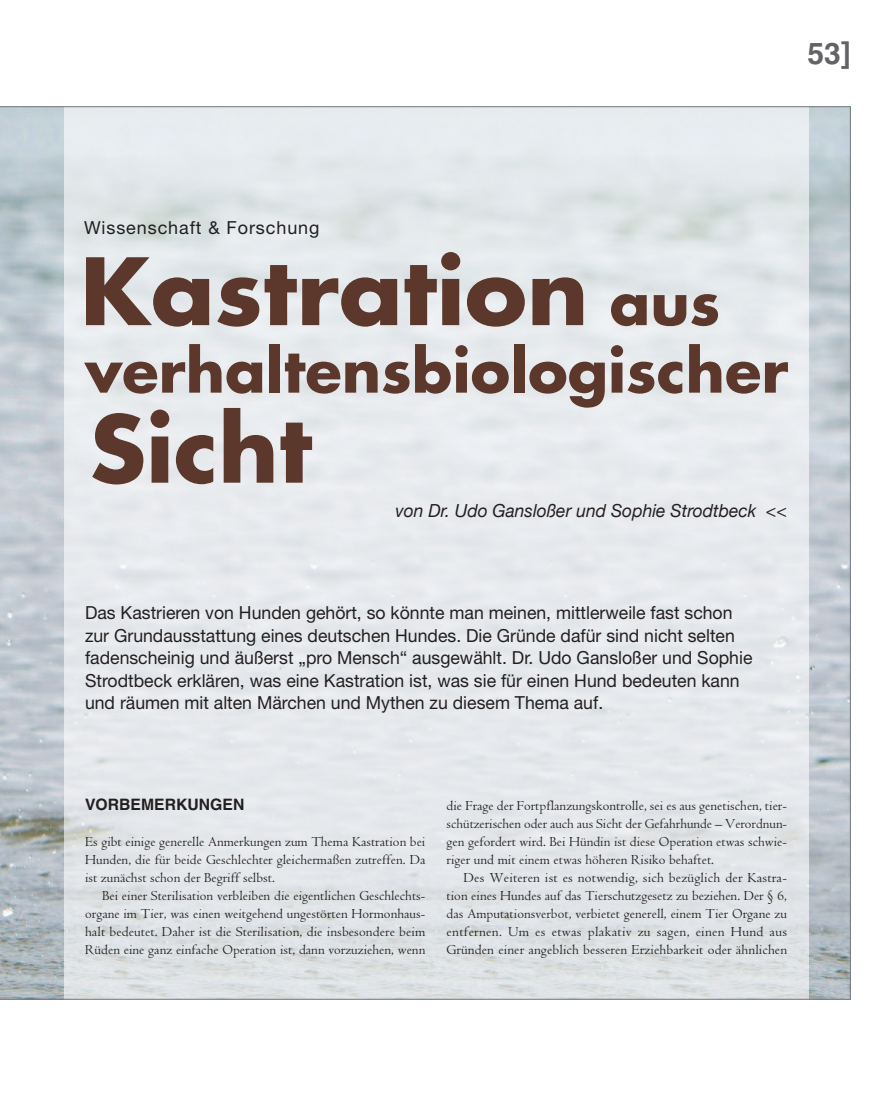
<style>
.page{position:relative;width:872px;height:1106px;background:#fff}
.page>*{position:absolute;margin:0;border:0;box-sizing:border-box;transform-origin:0 0}
.t1{font:700 90px "Futura";color:#5c372c;scale:1.04 1}
.t2{font:700 90px "Futura";color:#5c372c}
.t3{font:700 58.5px "Futura";color:#5c372c}
.t4{font:700 30px "Helvetica";color:#636366}
.Prefix{font:18px/22.5px "Helvetica Neue";color:#231f20}
.Prefix-2{font:italic 18px "Helvetica Neue";color:#231f20}
.Overhead{font:18px "Helvetica Neue";letter-spacing:.05em;color:#231f20}
.Fließtext_Gr{font:700 15.75px "Helvetica";color:#231f20}
.Fließtext_Gr-2{font:14.25px/18px "Centaur";letter-spacing:.005em;color:#231f20;text-align:justify}
.s1{font-size:58.5px}
</style>
<div class="page">
<img style="left:2px;top:108px;width:846px;height:889px">
<div style="left:64px;top:106px;width:744px;height:893px;background:linear-gradient(to bottom,#e7ebee,#e2e5e8)"></div>
<h3 class="t4" style="left:807px;top:35px;width:45px">53]</h3>
<p class="Overhead" style="left:84px;top:217px;width:237px">Wissenschaft &amp; Forschung</p>
<h1 class="t1" style="left:80px;top:229px;width:617px">Kastration <span class="s1">aus</span></h1>
<h1 class="t3" style="left:85px;top:330px;width:705px">verhaltensbiologischer</h1>
<h1 class="t2" style="left:89px;top:386px;width:224px">Sicht</h1>
<p class="Prefix-2" style="left:395px;top:499px;width:393px">von Dr. Udo Gansloßer und Sophie Strodtbeck &lt;&lt;</p>
<p class="Prefix" style="left:85px;top:601px;width:669px">Das Kastrieren von Hunden gehört, so könnte man meinen, mittlerweile fast schon zur Grundausstattung eines deutschen Hundes. Die Gründe dafür sind nicht selten fadenscheinig und äußerst „pro Mensch“ ausgewählt. Dr. Udo Gansloßer und Sophie Strodtbeck erklären, was eine Kastration ist, was sie für einen Hund bedeuten kann und räumen mit alten Märchen und Mythen zu diesem Thema auf.</p>
<p class="Fließtext_Gr" style="left:85px;top:795px;width:161px">VORBEMERKUNGEN</p>
<p class="Fließtext_Gr-2" style="left:85px;top:833px;width:342px">Es gibt einige generelle Anmerkungen zum Thema Kastration bei Hunden, die für beide Geschlechter gleichermaßen zutreffen. Da ist zunächst schon der Begriff selbst.</p>
<p class="Fließtext_Gr-2" style="left:85px;top:887px;width:342px;text-indent:17px">Bei einer Sterilisation verbleiben die eigentlichen Geschlechts&shy;organe im Tier, was einen weitgehend ungestörten Hormonhaus&shy;halt bedeutet. Daher ist die Sterilisation, die insbesondere beim Rüden eine ganz einfache Operation ist, dann vorzuziehen, wenn</p>
<p class="Fließtext_Gr-2" style="left:446px;top:797px;width:342px">die Frage der Fortpflanzungskontrolle, sei es aus genetischen, tier&shy;schützerischen oder auch aus Sicht der Gefahrhunde – Verordnun&shy;gen gefordert wird. Bei Hündin ist diese Operation etwas schwie&shy;riger und mit einem etwas höheren Risiko behaftet.</p>
<p class="Fließtext_Gr-2" style="left:446px;top:869px;width:342px;text-indent:17px">Des Weiteren ist es notwendig, sich bezüglich der Kastra&shy;tion eines Hundes auf das Tierschutzgesetz zu beziehen. Der § 6, das Amputationsverbot, verbietet generell, einem Tier Organe zu entfernen. Um es etwas plakativ zu sagen, einen Hund aus Gründen einer angeblich besseren Erziehbarkeit oder ähnlichen</p>
</div>
